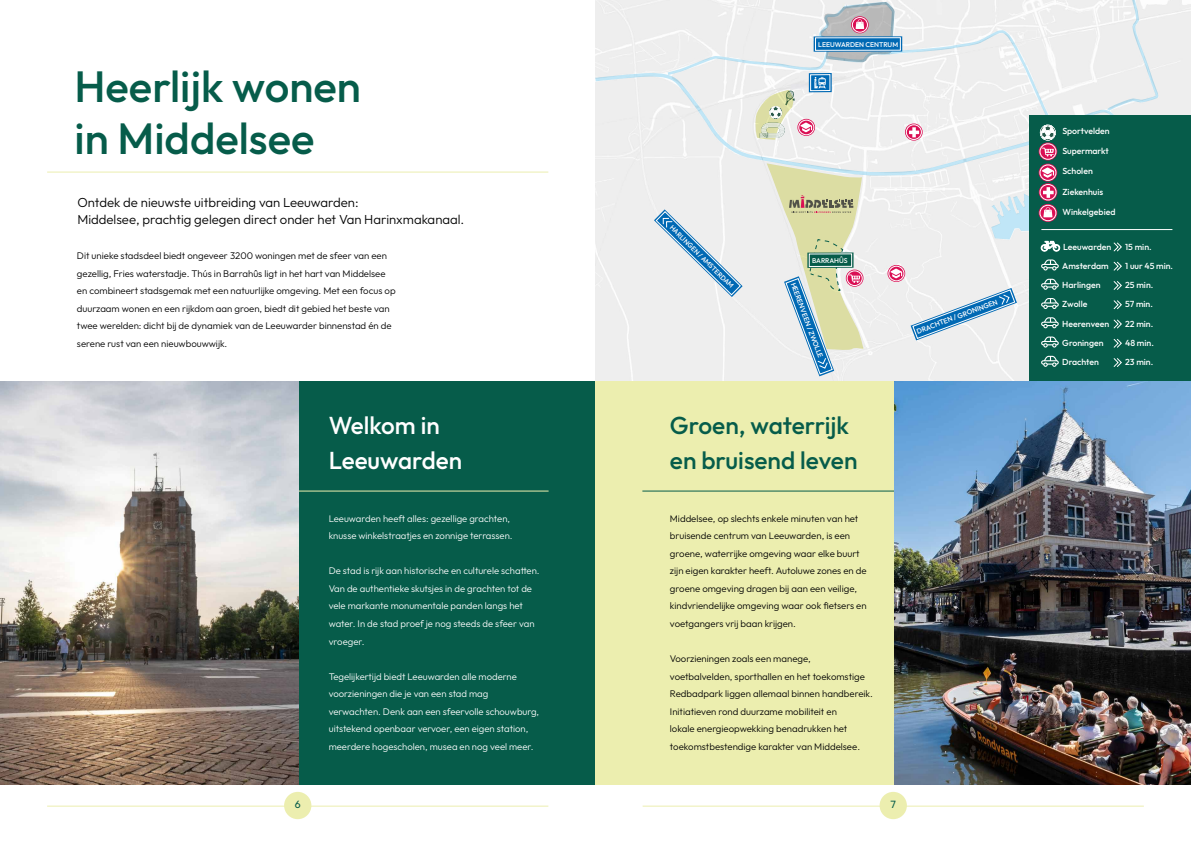
<style>
.page{position:relative;width:1191px;height:844px;background:#fff}
.page>*{position:absolute;margin:0;border:0;box-sizing:border-box;transform-origin:0 0}
.t1{font:500 43.75px/52.5px "Outfit";color:#065c4a}
.t2{font:500 24.5px/35px "Outfit";color:#065c4a}
.t3{font:500 24.5px/35px "Outfit";color:#fff}
.t4{font:300 13.12px/17.5px "Outfit";color:#000}
.t5{font:10.5px "Outfit";color:#065c4a}
.t6{font:300 9.62px/17.5px "Outfit";color:#000}
.t7{font:300 9.62px/17.5px "Outfit";color:#fff}
.t8{font:500 8.75px "Outfit";color:#fff}
.t9{font:500 7.09px "Outfit";color:#fff}
.t10{font:500 6.91px "Outfit";color:#fff}
</style>
<div class="page">
<hr style="left:47px;top:172px;width:501px;height:1px;background:#eceeaf">
<div style="left:244px;top:381px;width:351px;height:403px;background:#065c4a"></div>
<hr style="left:244px;top:490px;width:304px;height:1px;background:#eceeaf">
<img style="left:0;top:381px;width:299px;height:403px">
<div style="left:595px;top:0;width:596px;height:381px;background:#eee"></div>
<svg style="left:908px;top:286px;width:110px;height:56px;background:#b7d0e1"></svg>
<svg style="left:652px;top:207px;width:92px;height:92px;background:#c7d8e5"></svg>
<div style="left:813px;top:36px;width:89px;height:16px;border:3px solid #0069b4"></div>
<div style="left:815px;top:38px;width:85px;height:12px;background:#0069b4"></div>
<div style="left:815px;top:37px;width:85px;height:14px;border:1px solid #fff"></div>
<div style="left:809px;top:73px;width:22px;height:19px;border:3px solid #0069b4"></div>
<svg style="left:812px;top:76px;width:16px;height:13px"></svg>
<div style="left:810px;top:74px;width:20px;height:17px;border:1px solid #fff"></div>
<div style="left:595px;top:381px;width:596px;height:403px;background:#eceeaf"></div>
<div style="left:887px;top:265px;width:18px;height:17px;border:3px solid #da0f54;border-radius:50%"></div>
<div style="left:888px;top:266px;width:16px;height:15px;border:1px solid #fff;border-radius:50%"></div>
<svg style="left:890px;top:268px;width:12px;height:10px"></svg>
<div style="left:1029px;top:115px;width:162px;height:119px;background:#065c4a"></div>
<svg style="left:754px;top:77px;width:71px;height:63px"></svg>
<svg style="left:820px;top:2px;width:74px;height:60px"></svg>
<div style="left:905px;top:123px;width:17px;height:17px;border:3px solid #da0f54;border-radius:50%"></div>
<svg style="left:906px;top:125px;width:15px;height:14px"></svg>
<div style="left:906px;top:124px;width:15px;height:16px;border:1px solid #fff;border-radius:50%"></div>
<svg style="left:912px;top:127px;width:3px;height:10px"></svg>
<svg style="left:909px;top:130px;width:10px;height:4px"></svg>
<svg style="left:766px;top:163px;width:97px;height:215px;background:#cdd5c4"></svg>
<div style="left:1029px;top:228px;width:162px;height:161px;background:#065c4a"></div>
<svg style="left:991px;top:0;width:168px;height:272px"></svg>
<svg style="left:1041px;top:279px;width:17px;height:11px"></svg>
<svg style="left:1113px;top:281px;width:9px;height:9px"></svg>
<svg style="left:1041px;top:298px;width:17px;height:11px"></svg>
<svg style="left:1113px;top:300px;width:9px;height:9px"></svg>
<svg style="left:1041px;top:317px;width:17px;height:11px"></svg>
<svg style="left:1113px;top:319px;width:9px;height:10px"></svg>
<svg style="left:1041px;top:336px;width:17px;height:11px"></svg>
<svg style="left:1113px;top:338px;width:9px;height:10px"></svg>
<svg style="left:1041px;top:356px;width:17px;height:11px"></svg>
<svg style="left:1113px;top:358px;width:9px;height:9px"></svg>
<hr style="left:1041px;top:229px;width:131px;height:1px;background:#fff">
<hr style="left:642px;top:490px;width:349px;height:1px;background:#065c4a">
<img style="left:894px;top:381px;width:297px;height:403px">
<hr style="left:47px;top:805px;width:501px;height:1px;background:#eceeaf">
<div style="left:284px;top:791px;width:27px;height:28px;background:#eceeaf;border-radius:50%"></div>
<hr style="left:642px;top:805px;width:501px;height:1px;background:#eceeaf">
<div style="left:879px;top:791px;width:28px;height:28px;background:#eceeaf;border-radius:50%"></div>
<h1 class="t1" style="left:74px;top:58px;width:288px">Heerlijk wonen in Middelsee</h1>
<h3 class="t4" style="left:77px;top:193px;width:388px">Ontdek de nieuwste uitbreiding van Leeuwarden:<br>Middelsee, prachtig gelegen direct onder het Van Harinxmakanaal.</h3>
<p class="t6" style="left:77px;top:247px;width:320px">Dit unieke stadsdeel biedt ongeveer 3200 woningen met de sfeer van een gezellig, Fries waterstadje. Thús in Barrahûs ligt in het hart van Middelsee en combineert stadsgemak met een natuurlijke omgeving. Met een focus op duurzaam wonen en een rijkdom aan groen, biedt dit gebied het beste van twee werelden: dicht bij de dynamiek van de Leeuwarder binnenstad én de serene rust van een nieuwbouwwijk.</p>
<p class="t10" style="left:818px;top:40px;width:81px">LEEUWARDEN CENTRUM</p>
<p class="t10" style="left:674px;top:223px;width:88px;rotate:45deg">HARLINGEN / AMSTERDAM</p>
<p class="t10" style="left:812px;top:256px;width:37px">BARRAHÛS</p>
<p class="t9" style="left:797px;top:281px;width:81px;rotate:70deg">HEERENVEEN / ZWOLLE</p>
<p class="t9" style="left:915px;top:327px;width:87px;rotate:-20deg">DRACHTEN / GRONINGEN</p>
<h2 class="t3" style="left:329px;top:407px;width:135px">Welkom in<br>Leeuwarden</h2>
<p class="t7" style="left:329px;top:509px;width:185px">Leeuwarden heeft alles: gezellige grachten, knusse winkelstraatjes en zonnige terrassen.</p>
<p class="t7" style="left:329px;top:562px;width:212px">De stad is rijk aan historische en culturele schatten.<br>Van de authentieke skutsjes in de grachten tot de vele markante monumentale panden langs het water. In de stad proef je nog steeds de sfeer van vroeger.</p>
<p class="t7" style="left:329px;top:667px;width:212px">Tegelijkertijd biedt Leeuwarden alle moderne voorzieningen die je van een stad mag verwachten. Denk aan een sfeervolle schouwburg, uitstekend openbaar vervoer, een eigen station, meerdere hogescholen, musea en nog veel meer.</p>
<h2 class="t2" style="left:670px;top:407px;width:189px">Groen, waterrijk en bruisend leven</h2>
<p class="t6" style="left:670px;top:509px;width:198px">Middelsee, op slechts enkele minuten van het bruisende centrum van Leeuwarden, is een groene, waterrijke omgeving waar elke buurt zijn eigen karakter heeft. Autoluwe zones en de groene omgeving dragen bij aan een veilige, kindvriendelijke omgeving waar ook fietsers en voetgangers vrij baan krijgen.</p>
<p class="t6" style="left:670px;top:649px;width:204px">Voorzieningen zoals een manege, voetbalvelden, sporthallen en het toekomstige Redbadpark liggen allemaal binnen handbereik.<br>Initiatieven rond duurzame mobiliteit en<br>lokale energieopwekking benadrukken het toekomstbestendige karakter van Middelsee.</p>
<p class="t5" style="left:295px;top:798px;width:7px">6</p>
<p class="t5" style="left:890px;top:798px;width:7px">7</p>
<p class="t8" style="left:1062px;top:125px;width:49px">Sportvelden</p>
<p class="t8" style="left:1062px;top:145px;width:48px">Supermarkt</p>
<p class="t8" style="left:1062px;top:166px;width:32px">Scholen</p>
<p class="t8" style="left:1062px;top:186px;width:42px">Ziekenhuis</p>
<p class="t8" style="left:1062px;top:207px;width:54px">Winkelgebied</p>
<p class="t8" style="left:1063px;top:241px;width:50px">Leeuwarden</p>
<p class="t8" style="left:1125px;top:241px;width:28px">15 min.</p>
<p class="t8" style="left:1062px;top:260px;width:48px">Amsterdam</p>
<p class="t8" style="left:1125px;top:260px;width:49px">1 uur 45 min.</p>
<p class="t8" style="left:1062px;top:279px;width:40px">Harlingen</p>
<p class="t8" style="left:1125px;top:279px;width:30px">25 min.</p>
<p class="t8" style="left:1062px;top:298px;width:27px">Zwolle</p>
<p class="t8" style="left:1125px;top:298px;width:29px">57 min.</p>
<p class="t8" style="left:1062px;top:318px;width:48px">Heerenveen</p>
<p class="t8" style="left:1125px;top:318px;width:30px">22 min.</p>
<p class="t8" style="left:1062px;top:337px;width:43px">Groningen</p>
<p class="t8" style="left:1125px;top:337px;width:30px">48 min.</p>
<p class="t8" style="left:1062px;top:356px;width:38px">Drachten</p>
<p class="t8" style="left:1125px;top:356px;width:30px">23 min.</p>
</div>
